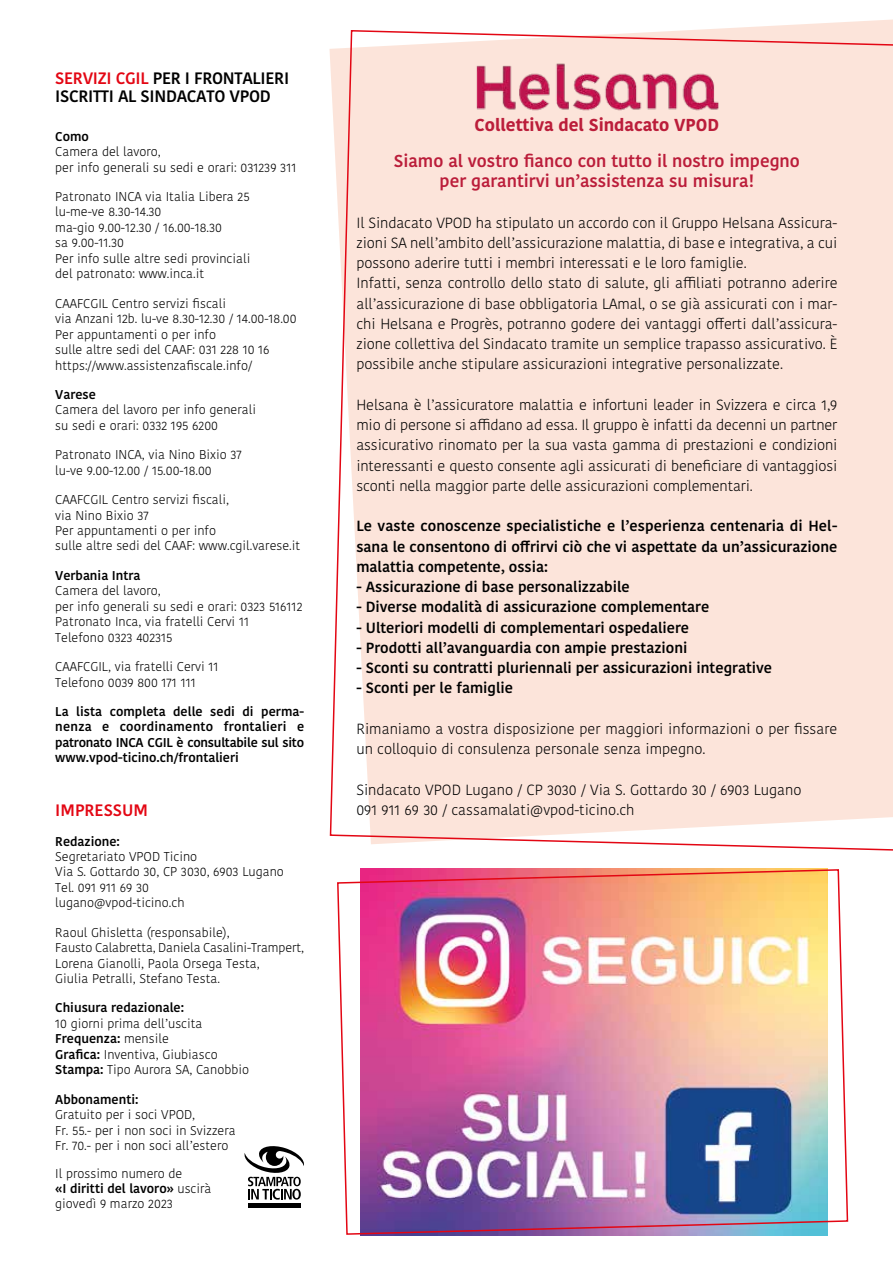
<style>
.page{position:relative;width:893px;height:1263px;background:#fff}
.page>*{position:absolute;margin:0;border:0;box-sizing:border-box;transform-origin:0 0}
.t1{font:600 17.25px/20.2px "Kohinoor Bangla";color:#bb1d3a;text-align:center}
.t2{font:700 17.25px "Kohinoor Bangla";color:#bb1d3a}
.t3{font:600 16.5px/18.5px "Kohinoor Bangla";letter-spacing:-.02em;color:#000}
.t4{font:600 16.5px "Kohinoor Bangla";color:#e30613}
.t5{font:300 14.7px/20.2px "Kohinoor Bangla";letter-spacing:-.005em;color:#000}
.t6{font:600 14.7px/20.2px "Kohinoor Bangla";color:#000;text-align:justify}
.t7{font:300 12.75px/15.5px "Kohinoor Bangla";color:#000}
.t8{font:600 12.75px/15.5px "Kohinoor Bangla";color:#000;text-align:justify}
.s1{color:#e30613}
.s2{font-weight:600}
</style>
<div class="page">
<svg style="left:329px;top:29px;width:564px;height:822px;background:#fce4db"></svg>
<img style="left:468px;top:54px;width:270px;height:61px">
<div style="left:248px;top:1203px;width:53px;height:5px;background:#000"></div>
<svg style="left:244px;top:1146px;width:60px;height:53px"></svg>
<img style="left:337px;top:868px;width:512px;height:367px">
<p class="t3" style="left:55px;top:68px;width:235px"><span class="s1">SERVIZI CGIL</span> PER I FRONTALIERI<br>ISCRITTI AL SINDACATO VPOD</p>
<p class="t8" style="left:55px;top:128px;width:35px">Como</p>
<p class="t7" style="left:55px;top:144px;width:243px">Camera del lavoro,<br>per info generali su sedi e orari: 031239 311</p>
<p class="t7" style="left:55px;top:189px;width:197px">Patronato INCA via Italia Libera 25 lu-me-ve 8.30-14.30<br>ma-gio 9.00-12.30 / 16.00-18.30<br>sa 9.00-11.30<br>Per info sulle altre sedi provinciali del patronato: www.inca.it</p>
<p class="t7" style="left:55px;top:295px;width:243px">CAAFCGIL Centro servizi fiscali<br>via Anzani 12b. lu-ve 8.30-12.30 / 14.00-18.00<br>Per appuntamenti o per info<br>sulle altre sedi del CAAF: 031 228 10 16 https://www.assistenzafiscale.info/</p>
<p class="t8" style="left:55px;top:386px;width:42px">Varese</p>
<p class="t7" style="left:55px;top:402px;width:202px">Camera del lavoro per info generali su sedi e orari: 0332 195 6200</p>
<p class="t7" style="left:55px;top:447px;width:188px">Patronato INCA, via Nino Bixio 37 lu-ve 9.00-12.00 / 15.00-18.00</p>
<p class="t7" style="left:55px;top:492px;width:247px">CAAFCGIL Centro servizi fiscali,<br>via Nino Bixio 37<br>Per appuntamenti o per info<br>sulle altre sedi del CAAF: www.cgil.varese.it</p>
<p class="t8" style="left:55px;top:567px;width:87px">Verbania Intra</p>
<p class="t7" style="left:55px;top:583px;width:249px">Camera del lavoro,<br>per info generali su sedi e orari: 0323 516112<br>Patronato Inca, via fratelli Cervi 11<br>Telefono 0323 402315</p>
<p class="t7" style="left:55px;top:659px;width:165px">CAAFCGIL, via fratelli Cervi 11<br>Telefono 0039 800 171 111</p>
<p class="t8" style="left:55px;top:703px;width:250px">La lista completa delle sedi di perma&shy;nenza e coordinamento frontalieri e patronato INCA CGIL è consultabile sul sito www.vpod-ticino.ch/frontalieri</p>
<p class="t4" style="left:55px;top:796px;width:94px">IMPRESSUM</p>
<p class="t8" style="left:55px;top:833px;width:66px">Redazione:</p>
<p class="t7" style="left:55px;top:848px;width:230px">Segretariato VPOD Ticino<br>Via S. Gottardo 30, CP 3030, 6903 Lugano<br>Tel. 091 911 69 30<br>lugano@vpod-ticino.ch</p>
<p class="t7" style="left:55px;top:924px;width:250px">Raoul Ghisletta (responsabile),<br>Fausto Calabretta, Daniela Casalini-Trampert, Lorena Gianolli, Paola Orsega Testa,<br>Giulia Petralli, Stefano Testa.</p>
<p class="t8" style="left:55px;top:1000px;width:130px">Chiusura redazionale:</p>
<p class="t7" style="left:55px;top:1015px;width:195px">10 giorni prima dell’uscita<br><span class="s2">Frequenza:</span> mensile<br><span class="s2">Grafica:</span> Inventiva, Giubiasco<br><span class="s2">Stampa:</span> Tipo Aurora SA, Canobbio</p>
<p class="t8" style="left:55px;top:1091px;width:85px">Abbonamenti:</p>
<p class="t7" style="left:55px;top:1107px;width:182px">Gratuito per i soci VPOD,<br>Fr. 55.- per i non soci in Svizzera<br>Fr. 70.- per i non soci all’estero</p>
<p class="t7" style="left:55px;top:1165px;width:158px">Il prossimo numero de<br><span class="s2">«I diritti del lavoro»</span> uscirà giovedì 9 marzo 2023</p>
<h1 class="t2" style="left:475px;top:110px;width:246px">Collettiva del Sindacato VPOD</h1>
<h1 class="t1" style="left:394px;top:150px;width:408px">Siamo al vostro fianco con tutto il nostro impegno per garantirvi un’assistenza su misura!</h1>
<p class="t5" style="left:356px;top:212px;width:483px">Il Sindacato VPOD ha stipulato un accordo con il Gruppo Helsana Assicura&shy;zioni SA nell’ambito dell’assicurazione malattia, di base e integrativa, a cui possono aderire tutti i membri interessati e le loro famiglie.<br>Infatti, senza controllo dello stato di salute, gli affiliati potranno aderire all’assicurazione di base obbligatoria LAmal, o se già assicurati con i mar&shy;chi Helsana e Progrès, potranno godere dei vantaggi offerti dall’assicura&shy;zione collettiva del Sindacato tramite un semplice trapasso assicurativo. È possibile anche stipulare assicurazioni integrative personalizzate.</p>
<p class="t5" style="left:356px;top:394px;width:483px;text-align:justify">Helsana è l’assicuratore malattia e infortuni leader in Svizzera e circa 1,9 mio di persone si affidano ad essa. Il gruppo è infatti da decenni un partner assicurativo rinomato per la sua vasta gamma di prestazioni e condizioni interessanti e questo consente agli assicurati di beneficiare di vantaggiosi sconti nella maggior parte delle assicurazioni complementari.</p>
<p class="t6" style="left:356px;top:516px;width:482px">Le vaste conoscenze specialistiche e l’esperienza centenaria di Hel&shy;sana le consentono di offrirvi ciò che vi aspettate da un’assicurazione malattia competente, ossia:</p>
<p class="t6" style="left:356px;top:576px;width:275px">- Assicurazione di base personalizzabile</p>
<p class="t6" style="left:356px;top:597px;width:354px">- Diverse modalità di assicurazione complementare</p>
<p class="t6" style="left:356px;top:617px;width:334px">- Ulteriori modelli di complementari ospedaliere</p>
<p class="t6" style="left:356px;top:637px;width:333px">- Prodotti all’avanguardia con ampie prestazioni</p>
<p class="t6" style="left:356px;top:657px;width:417px">- Sconti su contratti pluriennali per assicurazioni integrative</p>
<p class="t6" style="left:356px;top:678px;width:158px">- Sconti per le famiglie</p>
<p class="t5" style="left:356px;top:718px;width:483px">Rimaniamo a vostra disposizione per maggiori informazioni o per fissare un colloquio di consulenza personale senza impegno.</p>
<p class="t5" style="left:356px;top:779px;width:447px">Sindacato VPOD Lugano / CP 3030 / Via S. Gottardo 30 / 6903 Lugano<br>091 911 69 30 / cassamalati@vpod-ticino.ch</p>
</div>
